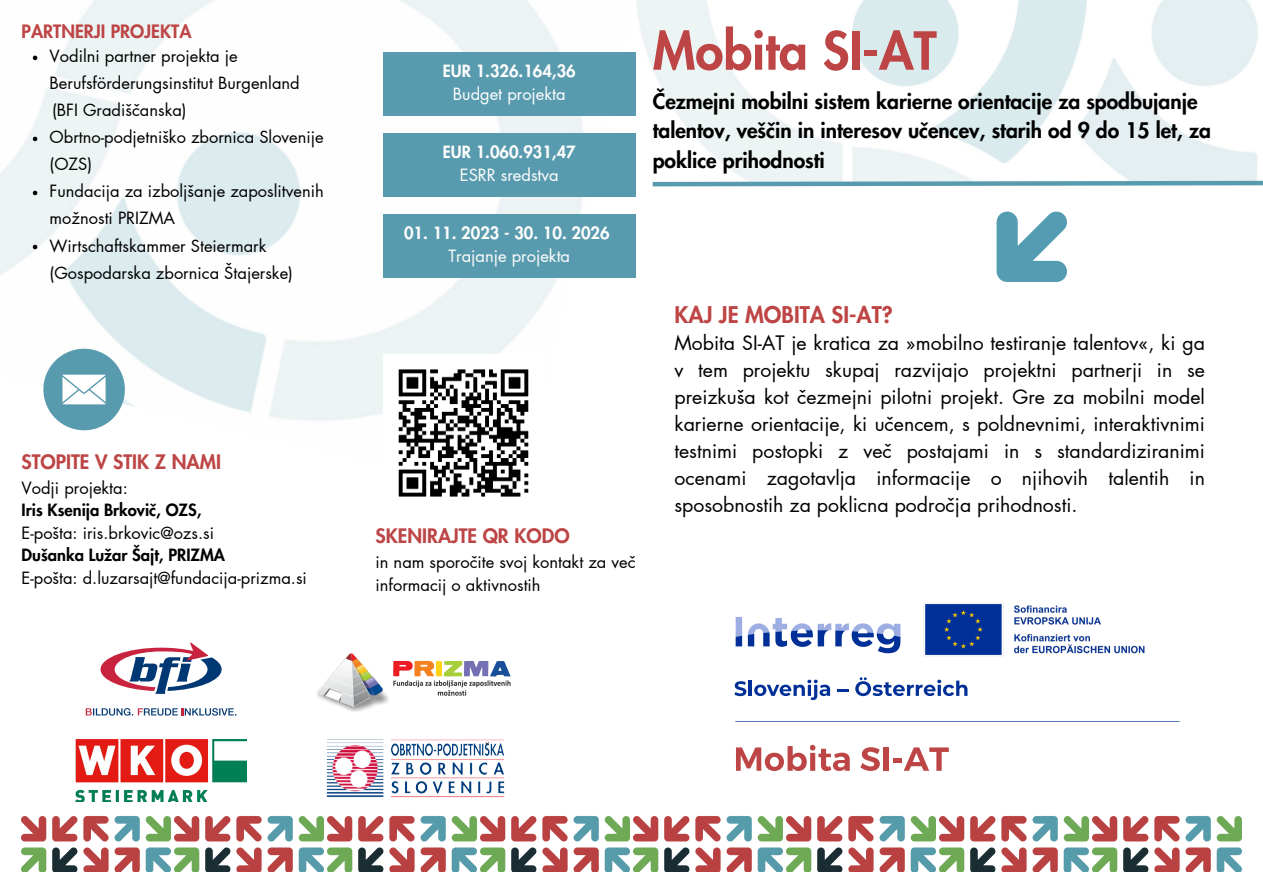
<style>
.page{position:relative;width:1263px;height:894px;background:#fff}
.page>*{position:absolute;margin:0;border:0;box-sizing:border-box;transform-origin:0 0}
.t1{font:800 51px "Futura LT Pro";color:#bd4545}
.t2{font:800 22.5px "Futura LT Pro";color:#bd4545}
.t3{font:800 21px/29.2px "Futura LT Pro";color:#000}
.t4{font:19.5px/27px "Futura LT Pro";color:#000;text-align:justify}
.t5{font:800 19.5px "Futura LT Pro";color:#bd4545}
.t6{font:800 18px "Futura LT Pro";color:#bd4545}
.t7{font:16.5px/27px "Futura LT Pro";color:#000}
.t8{font:800 16.5px "Futura LT Pro";color:#fefefe}
.t9{font:800 16.5px "Futura LT Pro";color:#000}
.t10{font:16.5px "Futura LT Pro";color:#fefefe}
</style>
<div class="page">
<img style="left:0;top:0;width:636px;height:431px">
<img style="left:610px;top:0;width:648px;height:183px">
<svg style="left:648px;top:178px;width:615px;height:9px"></svg>
<img style="left:22px;top:816px;width:149px;height:55px">
<img style="left:327px;top:816px;width:150px;height:55px">
<img style="left:174px;top:816px;width:150px;height:55px">
<img style="left:480px;top:816px;width:150px;height:55px">
<img style="left:633px;top:816px;width:150px;height:55px">
<img style="left:939px;top:816px;width:150px;height:55px">
<img style="left:786px;top:816px;width:150px;height:55px">
<img style="left:1092px;top:816px;width:150px;height:55px">
<svg style="left:736px;top:616px;width:6px;height:30px"></svg>
<svg style="left:748px;top:618px;width:152px;height:35px"></svg>
<svg style="left:736px;top:744px;width:114px;height:26px"></svg>
<svg style="left:860px;top:747px;width:20px;height:23px"></svg>
<div style="left:883px;top:747px;width:6px;height:23px;background:#bd4545"></div>
<svg style="left:893px;top:747px;width:56px;height:23px"></svg>
<svg style="left:734px;top:681px;width:12px;height:15px"></svg>
<hr style="left:749px;top:680px;width:3px;height:15px;background:#003097">
<svg style="left:754px;top:679px;width:76px;height:20px"></svg>
<svg style="left:838px;top:689px;width:10px;height:2px"></svg>
<svg style="left:855px;top:677px;width:112px;height:19px"></svg>
<hr style="left:735px;top:720px;width:445px;height:1px;background:#003097">
<img style="left:923px;top:602px;width:222px;height:55px">
<img style="left:344px;top:676px;width:51px;height:36px">
<svg style="left:393px;top:660px;width:117px;height:16px"></svg>
<img style="left:392px;top:678px;width:119px;height:19px">
<img style="left:373px;top:681px;width:12px;height:16px">
<img style="left:347px;top:653px;width:8px;height:3px">
<svg style="left:373px;top:676px;width:5px;height:19px"></svg>
<img style="left:317px;top:656px;width:56px;height:52px">
<img style="left:75px;top:739px;width:171px;height:62px">
<svg style="left:101px;top:642px;width:121px;height:51px"></svg>
<svg style="left:86px;top:708px;width:150px;height:7px"></svg>
<img style="left:326px;top:739px;width:179px;height:59px">
<svg style="left:997px;top:211px;width:70px;height:71px"></svg>
<svg style="left:43px;top:348px;width:82px;height:82px"></svg>
<div style="left:383px;top:52px;width:252px;height:63px;background:#599bae"></div>
<div style="left:383px;top:133px;width:252px;height:63px;background:#599bae"></div>
<div style="left:383px;top:214px;width:252px;height:63px;background:#599bae"></div>
<img style="left:383px;top:354px;width:161px;height:143px">
<svg style="left:33px;top:56px;width:4px;height:4px"></svg>
<svg style="left:33px;top:137px;width:4px;height:4px"></svg>
<svg style="left:33px;top:191px;width:4px;height:4px"></svg>
<svg style="left:33px;top:245px;width:4px;height:4px"></svg>
<p class="t6" style="left:22px;top:23px;width:171px">PARTNERJI PROJEKTA</p>
<p class="t7" style="left:50px;top:43px;width:276px">Vodilni partner projekta je<br>Berufsförderungsinstitut Burgenland (BFI Gradiščanska)<br>Obrtno-podjetniško zbornica Slovenije (OZS)<br>Fundacija za izboljšanje zaposlitvenih možnosti PRIZMA<br>Wirtschaftskammer Steiermark (Gospodarska zbornica Štajerske)</p>
<p class="t5" style="left:22px;top:453px;width:201px">STOPITE V STIK Z NAMI</p>
<h1 class="t7" style="left:22px;top:475px;width:108px">Vodji projekta:</h1>
<p class="t9" style="left:22px;top:502px;width:181px">Iris Ksenija Brkovič, OZS,</p>
<p class="t7" style="left:22px;top:520px;width:194px">E-pošta: iris.brkovic@ozs.si</p>
<h2 class="t9" style="left:22px;top:547px;width:205px">Dušanka Lužar Šajt, PRIZMA</h2>
<p class="t7" style="left:22px;top:565px;width:287px">E-pošta: d.luzarsajt@fundacija-prizma.si</p>
<p class="t8" style="left:443px;top:63px;width:134px">EUR 1.326.164,36</p>
<p class="t10" style="left:453px;top:86px;width:114px">Budget projekta</p>
<p class="t8" style="left:443px;top:144px;width:134px">EUR 1.060.931,47</p>
<p class="t10" style="left:460px;top:167px;width:100px">ESRR sredstva</p>
<p class="t8" style="left:404px;top:225px;width:207px">01. 11. 2023 - 30. 10. 2026</p>
<p class="t10" style="left:448px;top:248px;width:123px">Trajanje projekta</p>
<p class="t5" style="left:376px;top:527px;width:196px">SKENIRAJTE QR KODO</p>
<p class="t7" style="left:376px;top:551px;width:262px;line-height:22.5px">in nam sporočite svoj kontakt za več informacij o aktivnostih</p>
<p class="t1" style="left:653px;top:28px;width:285px">Mobita SI-AT</p>
<p class="t3" style="left:653px;top:88px;width:560px">Čezmejni mobilni sistem karierne orientacije za spodbujanje talentov, veščin in interesov učencev, starih od 9 do 15 let, za poklice prihodnosti</p>
<p class="t2" style="left:674px;top:304px;width:220px">KAJ JE MOBITA SI-AT?</p>
<p class="t4" style="left:674px;top:330px;width:532px">Mobita SI-AT je kratica za »mobilno testiranje talentov«, ki ga v tem projektu skupaj razvijajo projektni partnerji in se preizkuša kot čezmejni pilotni projekt. Gre za mobilni model karierne orientacije, ki učencem, s poldnevnimi, interaktivnimi testnimi postopki z več postajami in s standardiziranimi ocenami zagotavlja informacije o njihovih talentih in sposobnostih za poklicna področja prihodnosti.</p>
</div>
